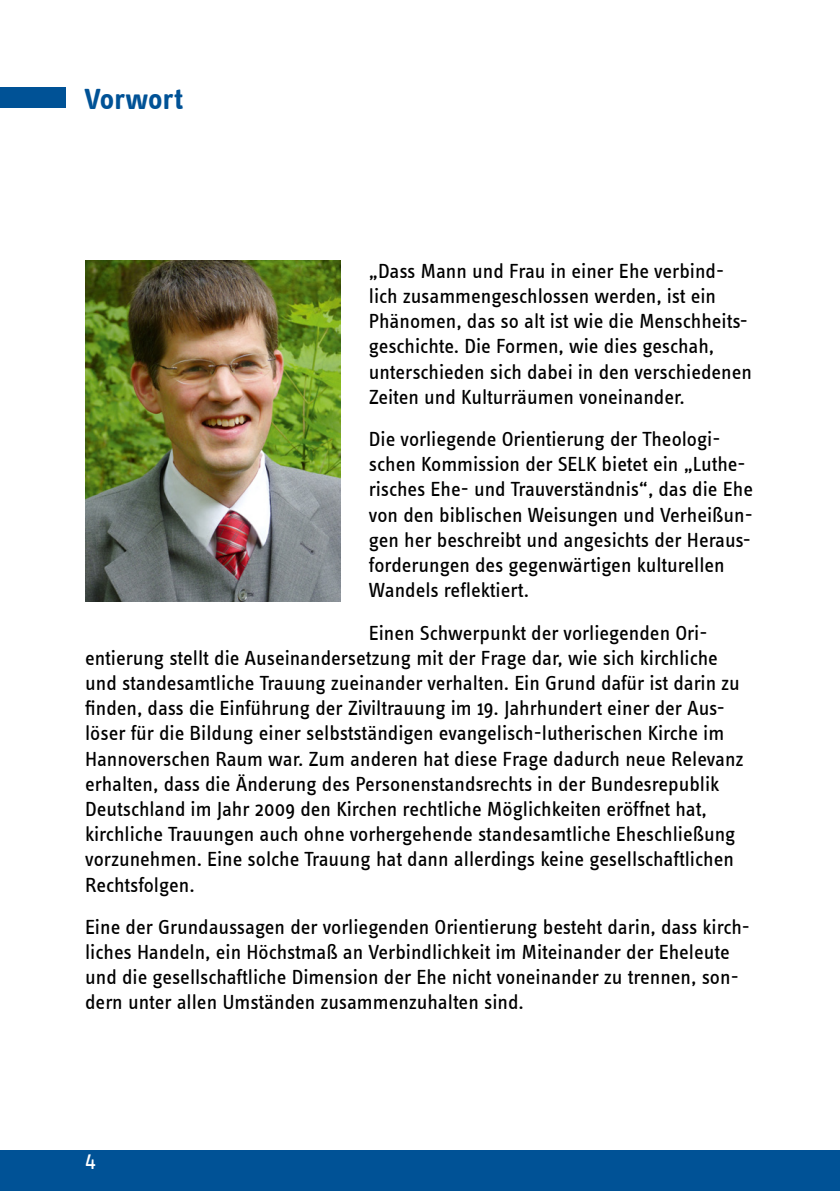
<style>
.page{position:relative;width:840px;height:1191px;background:#fff}
.page>*{position:absolute;margin:0;border:0;box-sizing:border-box;transform-origin:0 0}
.t1{font:30px "Info Text Bold Tf";letter-spacing:.005em;color:#005296}
.t2{font:24px "Info Text Regular Tf";color:#fff}
.Text_Heft_4{font:21px/25.2px "Info Text";color:#000}
</style>
<div class="page">
<div style="left:0;top:1149px;width:839px;height:42px;background:#005296"></div>
<div style="left:0;top:87px;width:65px;height:21px;background:#005296"></div>
<img style="left:85px;top:261px;width:255px;height:340px">
<p class="t1" style="left:85px;top:82px;width:100px">Vorwort</p>
<p class="Text_Heft_4" style="left:369px;top:258px;width:384px">„Dass Mann und Frau in einer Ehe verbind&shy;lich zusammengeschlossen werden, ist ein Phänomen, das so alt ist wie die Menschheits&shy;geschichte. Die Formen, wie dies geschah, unterschieden sich dabei in den verschiedenen Zeiten und Kulturräumen voneinander.</p>
<p class="Text_Heft_4" style="left:369px;top:426px;width:385px">Die vorliegende Orientierung der Theologi&shy;schen Kommission der SELK bietet ein „Luthe&shy;risches Ehe- und Trauverständnis“, das die Ehe von den biblischen Weisungen und Verheißun&shy;gen her beschreibt und angesichts der Heraus&shy;forderungen des gegenwärtigen kulturellen Wandels reflektiert.</p>
<p class="Text_Heft_4" style="left:85px;top:620px;width:659px;text-indent:283px">Einen Schwerpunkt der vorliegenden Ori&shy;entierung stellt die Auseinandersetzung mit der Frage dar, wie sich kirchliche und standesamtliche Trauung zueinander verhalten. Ein Grund dafür ist darin zu finden, dass die Einführung der Ziviltrauung im 19. Jahrhundert einer der Aus&shy;löser für die Bildung einer selbstständigen evangelisch-lutherischen Kirche im Hannoverschen Raum war. Zum anderen hat diese Frage dadurch neue Relevanz erhalten, dass die Änderung des Personenstandsrechts in der Bundesrepublik Deutschland im Jahr 2009 den Kirchen rechtliche Möglichkeiten eröffnet hat, kirchliche Trauungen auch ohne vorhergehende standesamtliche Eheschließung vorzunehmen. Eine solche Trauung hat dann allerdings keine gesellschaftlichen Rechtsfolgen.</p>
<p class="Text_Heft_4" style="left:85px;top:914px;width:666px">Eine der Grundaussagen der vorliegenden Orientierung besteht darin, dass kirch&shy;liches Handeln, ein Höchstmaß an Verbindlichkeit im Miteinander der Eheleute und die gesellschaftliche Dimension der Ehe nicht voneinander zu trennen, son&shy;dern unter allen Umständen zusammenzuhalten sind.</p>
<p class="t2" style="left:85px;top:1148px;width:12px">4</p>
</div>
